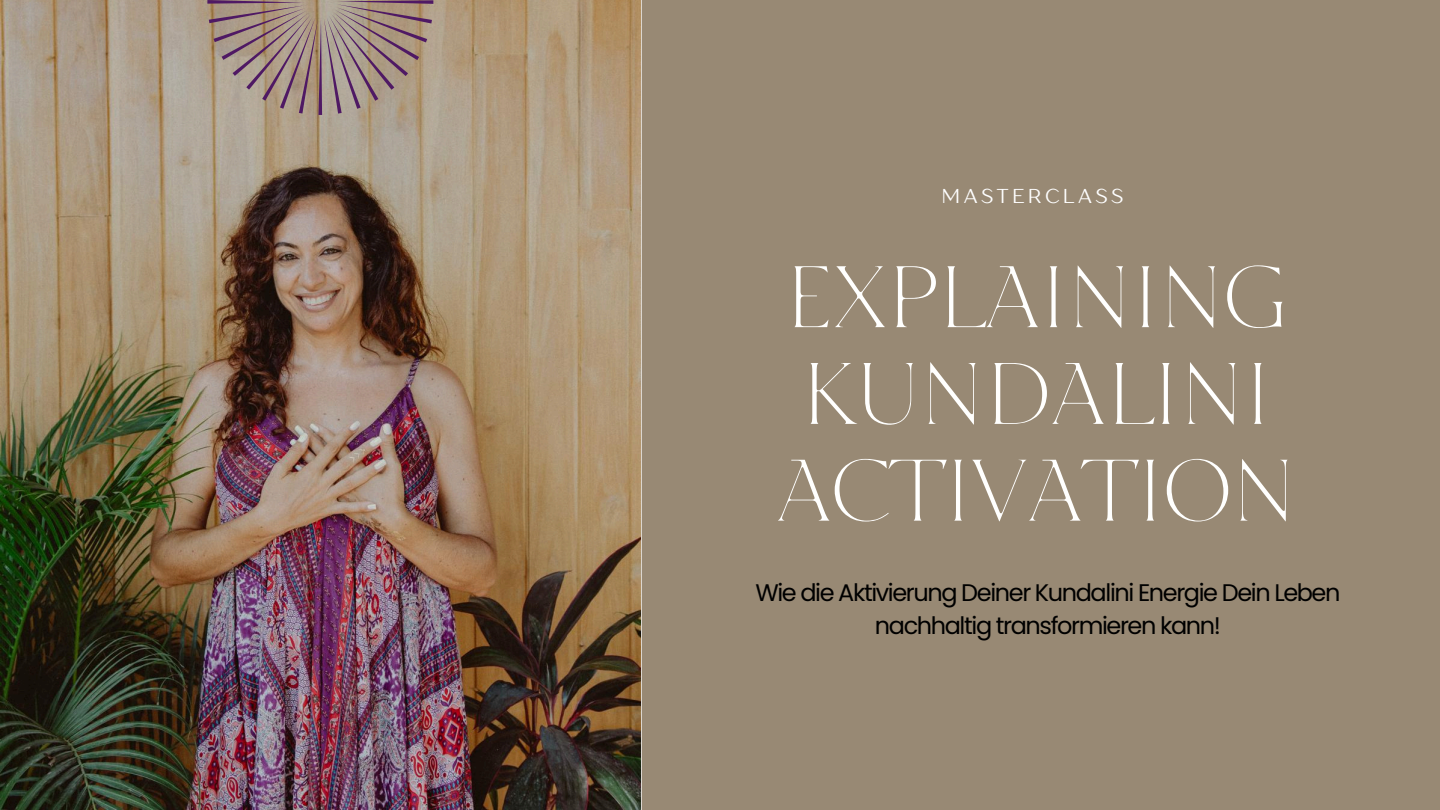
<style>
.page{position:relative;width:1440px;height:810px;background:#988974}
.page>*{position:absolute;margin:0;border:0;box-sizing:border-box;transform-origin:0 0}
.t1{font:87px/96.8px "TT Ricordi Nobili";letter-spacing:-.06em;color:#fffffe}
.t2{font:24px/33px "Poppins";letter-spacing:-.06em;color:#000;text-align:center}
.t3{font:20px "TT Drugs";letter-spacing:.17em;color:#fff}
</style>
<div class="page">
<hr style="left:641px;top:0;width:1px;height:810px;background:#fff">
<img style="left:0;top:0;width:640px;height:810px">
<svg style="left:208px;top:0;width:225px;height:115px;background:#a18d83"></svg>
<p class="t3" style="left:942px;top:184px;width:183px">MASTERCLASS</p>
<p class="t1" style="left:773px;top:248px;width:527px">EXPLAINING<br>KUNDALINI<br>ACTIVATION</p>
<h1 class="t2" style="left:755px;top:576px;width:587px">Wie die Aktivierung Deiner Kundalini Energie Dein Leben nachhaltig transformieren kann!</h1>
</div>
